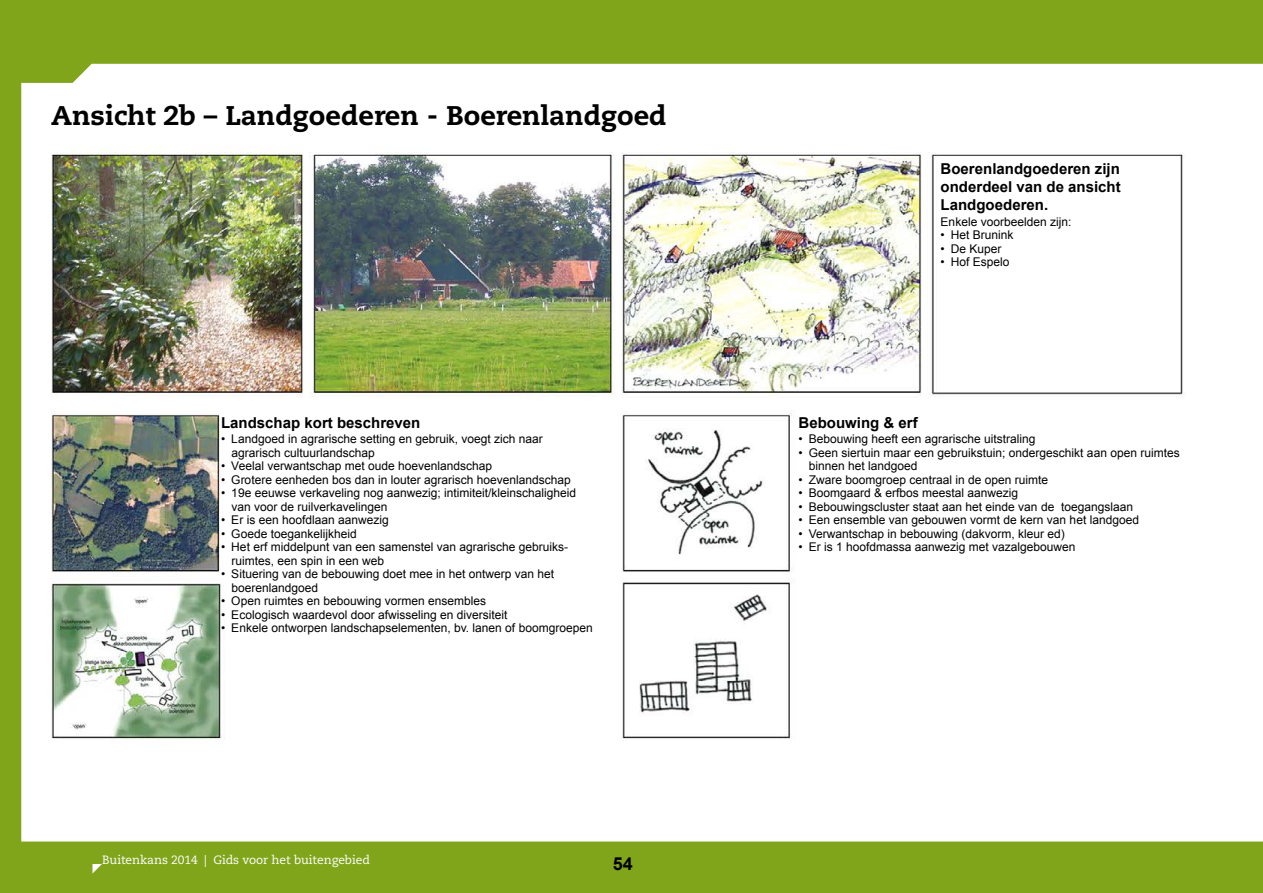
<style>
.page{position:relative;width:1263px;height:893px;background:#fff}
.page>*{position:absolute;margin:0;border:0;box-sizing:border-box;transform-origin:0 0}
.kop-breed{font:800 27px "Caecilia LT Std";color:#000}
.t1{font:700 18px "Arial";color:#000}
.klein-tussen_kopje{font:700 15px/18px "Arial";color:#000;text-align:justify}
.ansichten{font:12px "Arial";color:#000}
.ansicht-inspringen{font:12px "Arial";color:#000}
.t2{font:12px "Caecilia LT Std";letter-spacing:-.005em;color:#fff}
</style>
<div class="page">
<div style="left:0;top:1px;width:1263px;height:892px;background:#80a51b"></div>
<div style="left:21px;top:64px;width:1242px;height:777px;background:#fff"></div>
<hr style="left:1262px;top:65px;width:1px;height:776px;background:#fff">
<img style="left:51px;top:136px;width:1140px;height:609px">
<svg style="left:92px;top:864px;width:10px;height:9px"></svg>
<p class="kop-breed" style="left:51px;top:99px;width:617px">Ansicht 2b – Landgoederen - Boerenlandgoed</p>
<p class="klein-tussen_kopje" style="left:221px;top:414px;width:201px">Landschap kort beschreven</p>
<p class="ansichten" style="left:221px;top:431px;width:323px">• Landgoed in agrarische setting en gebruik, voegt zich naar</p>
<p class="ansicht-inspringen" style="left:231px;top:445px;width:145px">agrarisch cultuurlandschap</p>
<p class="ansichten" style="left:221px;top:458px;width:273px">• Veelal verwantschap met oude hoevenlandschap</p>
<p class="ansichten" style="left:221px;top:472px;width:351px">• Grotere eenheden bos dan in louter agrarisch hoevenlandschap</p>
<p class="ansichten" style="left:221px;top:485px;width:357px">• 19e eeuwse verkaveling nog aanwezig; intimiteit/kleinschaligheid</p>
<p class="ansicht-inspringen" style="left:231px;top:499px;width:158px">van voor de ruilverkavelingen</p>
<p class="ansichten" style="left:221px;top:512px;width:169px">• Er is een hoofdlaan aanwezig</p>
<p class="ansichten" style="left:221px;top:526px;width:137px">• Goede toegankelijkheid</p>
<p class="ansichten" style="left:221px;top:539px;width:349px">• Het erf middelpunt van een samenstel van agrarische gebruiks-</p>
<p class="ansicht-inspringen" style="left:231px;top:553px;width:154px">ruimtes, een spin in een web</p>
<p class="ansichten" style="left:221px;top:566px;width:335px">• Situering van de bebouwing doet mee in het ontwerp van het</p>
<p class="ansicht-inspringen" style="left:231px;top:580px;width:88px">boerenlandgoed</p>
<p class="ansichten" style="left:221px;top:593px;width:266px">• Open ruimtes en bebouwing vormen ensembles</p>
<p class="ansichten" style="left:221px;top:607px;width:288px">• Ecologisch waardevol door afwisseling en diversiteit</p>
<p class="ansichten" style="left:221px;top:620px;width:373px">• Enkele ontworpen landschapselementen, bv. lanen of boomgroepen</p>
<p class="t2" style="left:102px;top:853px;width:269px">Buitenkans 2014 | Gids voor het buitengebied</p>
<h2 class="t1" style="left:613px;top:851px;width:22px">54</h2>
<p class="klein-tussen_kopje" style="left:941px;top:160px;width:182px">Boerenlandgoederen zijn onderdeel van de ansicht Landgoederen.</p>
<p class="ansichten" style="left:941px;top:214px;width:132px">Enkele voorbeelden zijn:</p>
<p class="ansichten" style="left:941px;top:227px;width:74px">• Het Brunink</p>
<p class="ansichten" style="left:941px;top:241px;width:62px">• De Kuper</p>
<p class="ansichten" style="left:941px;top:254px;width:70px">• Hof Espelo</p>
<p class="klein-tussen_kopje" style="left:799px;top:414px;width:121px">Bebouwing &amp; erf</p>
<p class="ansichten" style="left:799px;top:431px;width:238px">• Bebouwing heeft een agrarische uitstraling</p>
<p class="ansichten" style="left:799px;top:445px;width:383px">• Geen siertuin maar een gebruikstuin; ondergeschikt aan open ruimtes</p>
<p class="ansichten" style="left:809px;top:458px;width:110px">binnen het landgoed</p>
<p class="ansichten" style="left:799px;top:472px;width:251px">• Zware boomgroep centraal in de open ruimte</p>
<p class="ansichten" style="left:799px;top:485px;width:221px">• Boomgaard &amp; erfbos meestal aanwezig</p>
<p class="ansichten" style="left:799px;top:499px;width:336px">• Bebouwingscluster staat aan het einde van de toegangslaan</p>
<p class="ansichten" style="left:799px;top:512px;width:342px">• Een ensemble van gebouwen vormt de kern van het landgoed</p>
<p class="ansichten" style="left:799px;top:526px;width:268px">• Verwantschap in bebouwing (dakvorm, kleur ed)</p>
<p class="ansichten" style="left:799px;top:539px;width:278px">• Er is 1 hoofdmassa aanwezig met vazalgebouwen</p>
</div>
